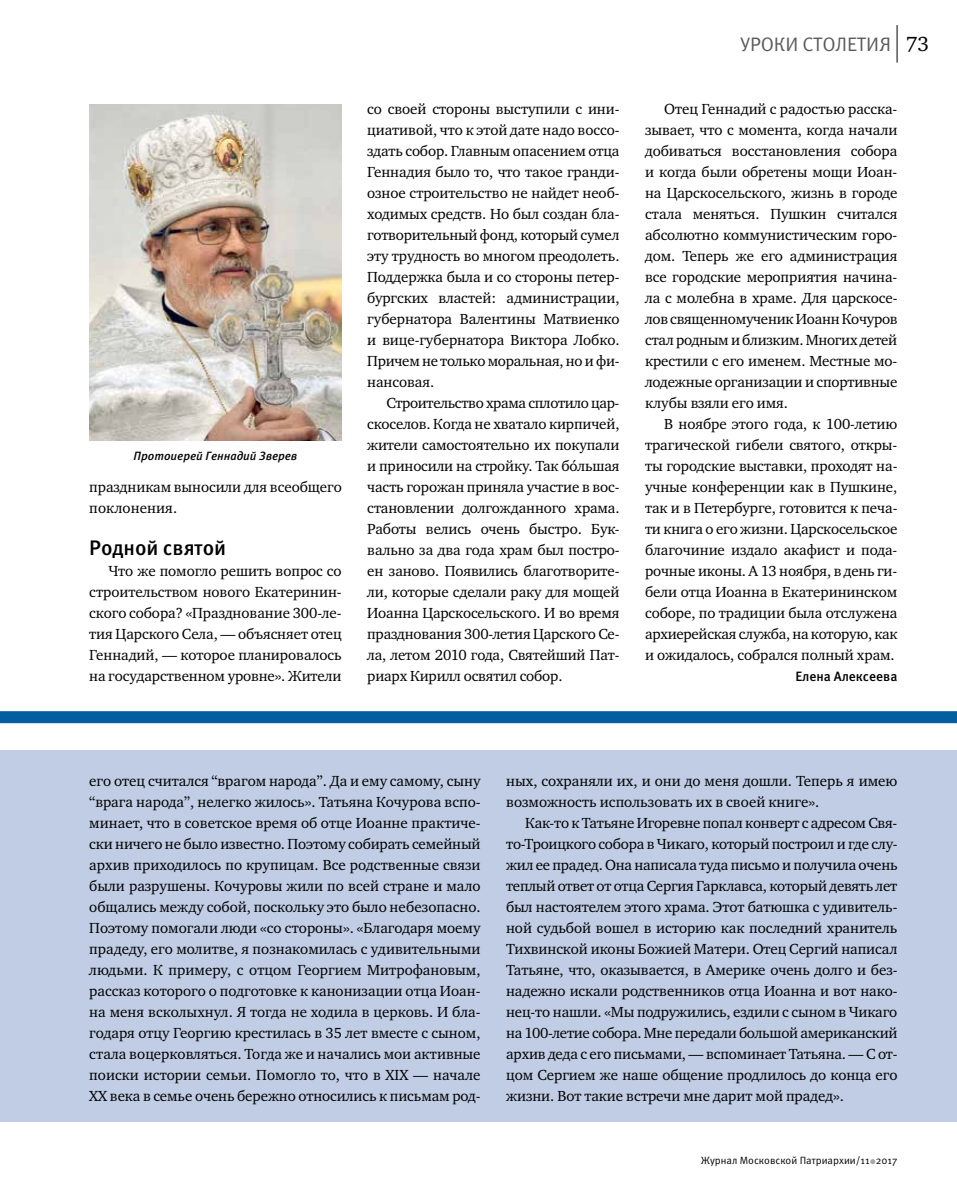
<style>
.page{position:relative;width:957px;height:1191px;background:#fff}
.page>*{position:absolute;margin:0;border:0;box-sizing:border-box;transform-origin:0 0}
.t1{font:500 21px "Meta Pro";letter-spacing:-.005em;color:#000}
.t2{font:21px "Charter ITC";color:#000}
.t3{font:19.5px "Meta Pro";letter-spacing:-.005em;color:#58595b}
.t4{font:15px/21px "Charter ITC";letter-spacing:-.005em;color:#000;text-align:justify}
.t5{font:500 13.5px "Meta Pro";letter-spacing:-.005em;color:#000}
.t6{font:italic 500 12px "Meta Pro";letter-spacing:-.005em;color:#000}
.t7{font:10.5px "Meta Pro";color:#000}
</style>
<div class="page">
<hr style="left:896px;top:25px;width:1px;height:38px;background:#000">
<svg style="left:870px;top:1159px;width:5px;height:5px"></svg>
<div style="left:0;top:750px;width:957px;height:372px;background:#c0cde5"></div>
<div style="left:0;top:711px;width:957px;height:12px;background:#005ea1"></div>
<img style="left:89px;top:104px;width:253px;height:336px">
<p class="t6" style="left:134px;top:448px;width:165px">Протоиерей Геннадий Зверев</p>
<p class="t4" style="left:89px;top:476px;width:254px">праздникам выносили для всеобщего поклонения.</p>
<h1 class="t1" style="left:89px;top:534px;width:138px">Родной святой</h1>
<p class="t4" style="left:89px;top:560px;width:254px;text-indent:19px">Что же помогло решить вопрос со строительством нового Екатеринин&shy;ского собора? «Празднование 300-ле&shy;тия Царского Села, — объясняет отец Геннадий, — которое планировалось на государственном уровне». Жители</p>
<p class="t4" style="left:367px;top:98px;width:254px">со своей стороны выступили с ини&shy;циативой, что к этой дате надо воссо&shy;здать собор. Главным опасением отца Геннадия было то, что такое гранди&shy;озное строительство не найдет необ&shy;ходимых средств. Но был создан бла&shy;готворительный фонд, который сумел эту трудность во многом преодолеть.<br>Поддержка была и со стороны петер&shy;бургских властей: администрации, губернатора Валентины Матвиенко и вице-губернатора Виктора Лобко.<br>Причем не только моральная, но и фи&shy;нансовая.</p>
<p class="t4" style="left:367px;top:392px;width:254px;text-indent:19px">Строительство храма сплотило цар&shy;скоселов. Когда не хватало кирпичей, жители самостоятельно их покупали и приносили на стройку. Так бо́льшая часть горожан приняла участие в вос&shy;становлении долгожданного храма.<br>Работы велись очень быстро. Бук&shy;вально за два года храм был постро&shy;ен заново. Появились благотворите&shy;ли, которые сделали раку для мощей Иоанна Царскосельского. И во время празднования 300-летия Царского Се&shy;ла, летом 2010 года, Святейший Пат&shy;риарх Кирилл освятил собор.</p>
<h2 class="t3" style="left:741px;top:32px;width:152px">УРОКИ СТОЛЕТИЯ</h2>
<h1 class="t2" style="left:906px;top:30px;width:25px">73</h1>
<p class="t4" style="left:645px;top:98px;width:254px;text-indent:19px">Отец Геннадий с радостью расска&shy;зывает, что с момента, когда начали добиваться восстановления собора и когда были обретены мощи Иоан&shy;на Царскосельского, жизнь в городе стала меняться. Пушкин считался абсолютно коммунистическим горо&shy;дом. Теперь же его администрация все городские мероприятия начина&shy;ла с молебна в храме. Для царскосе&shy;лов священномученик Иоанн Кочуров стал родным и близким. Многих детей крестили с его именем. Местные мо&shy;лодежные организации и спортивные клубы взяли его имя.</p>
<p class="t4" style="left:645px;top:413px;width:254px;text-indent:19px">В ноябре этого года, к 100-летию трагической гибели святого, откры&shy;ты городские выставки, проходят на&shy;учные конференции как в Пушкине, так и в Петербурге, готовится к печа&shy;ти книга о его жизни. Царскосельское благочиние издало акафист и пода&shy;рочные иконы. А 13 ноября, в день ги&shy;бели отца Иоанна в Екатерининском соборе, по традиции была отслужена архиерейская служба, на которую, как и ожидалось, собрался полный храм.</p>
<p class="t5" style="left:795px;top:668px;width:103px">Елена Алексеева</p>
<p class="t4" style="left:89px;top:770px;width:393px">его отец считался “врагом народа”. Да и ему самому, сыну “врага народа”, нелегко жилось». Татьяна Кочурова вспо&shy;минает, что в советское время об отце Иоанне практиче&shy;ски ничего не было известно. Поэтому собирать семейный архив приходилось по крупицам. Все родственные связи были разрушены. Кочуровы жили по всей стране и мало общались между собой, поскольку это было небезопасно.<br>Поэтому помогали люди «со стороны». «Благодаря моему прадеду, его молитве, я познакомилась с удивительными людьми. К примеру, с отцом Георгием Митрофановым, рассказ которого о подготовке к канонизации отца Иоан&shy;на меня всколыхнул. Я тогда не ходила в церковь. И бла&shy;годаря отцу Георгию крестилась в 35 лет вместе с сыном, стала воцерковляться. Тогда же и начались мои активные поиски истории семьи. Помогло то, что в XIX — начале XX века в семье очень бережно относились к письмам род-</p>
<p class="t4" style="left:506px;top:770px;width:393px">ных, сохраняли их, и они до меня дошли. Теперь я имею возможность использовать их в своей книге».</p>
<p class="t4" style="left:506px;top:812px;width:393px;text-indent:19px">Как-то к Татьяне Игоревне попал конверт с адресом Свя&shy;то-Троицкого собора в Чикаго, который построил и где слу&shy;жил ее прадед. Она написала туда письмо и получила очень теплый ответ от отца Сергия Гарклавса, который девять лет был настоятелем этого храма. Этот батюшка с удивитель&shy;ной судьбой вошел в историю как последний хранитель Тихвинской иконы Божией Матери. Отец Сергий написал Татьяне, что, оказывается, в Америке очень долго и без&shy;надежно искали родственников отца Иоанна и вот нако&shy;нец-то нашли. «Мы подружились, ездили с сыном в Чикаго на 100-летие собора. Мне передали большой американский архив деда с его письмами, — вспоминает Татьяна. — С от&shy;цом Сергием же наше общение продлилось до конца его жизни. Вот такие встречи мне дарит мой прадед».</p>
<p class="t7" style="left:700px;top:1153px;width:198px">Журнал Московской Патриархии/11 2017</p>
</div>
